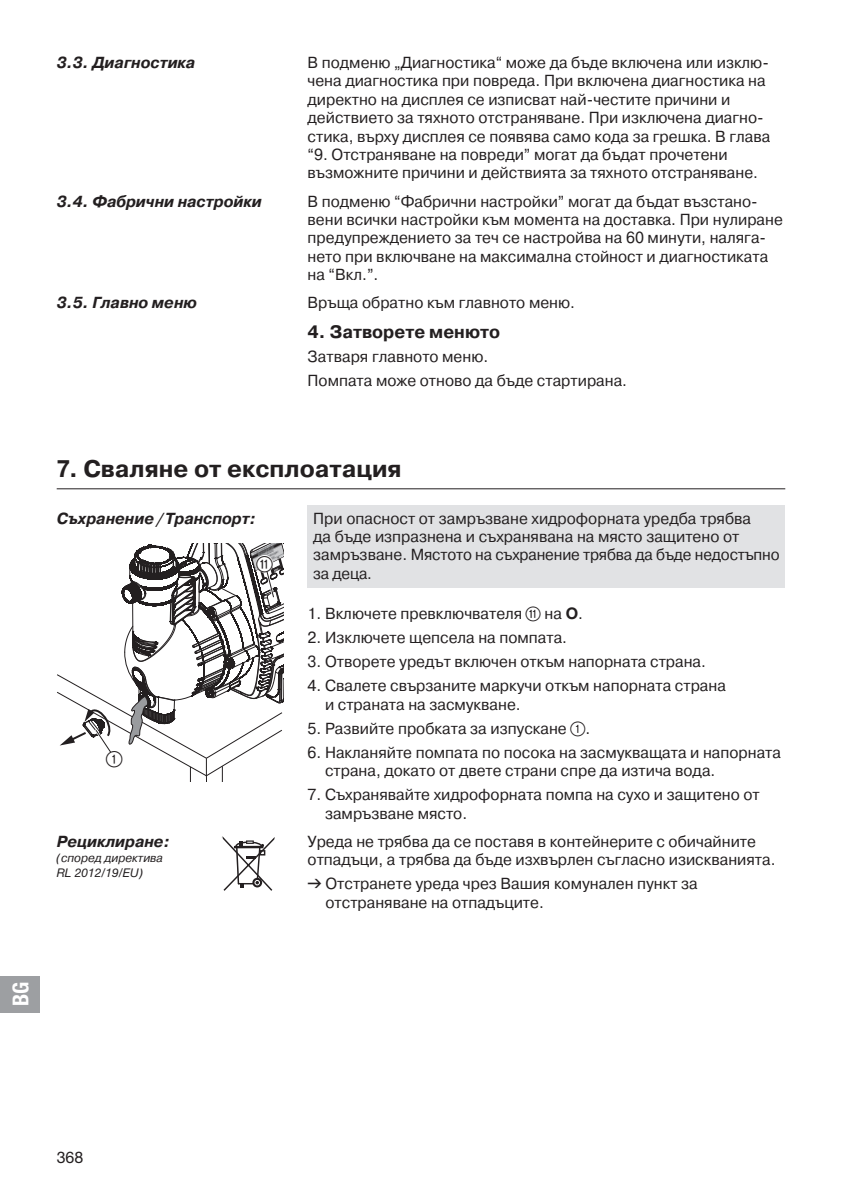
<style>
.page{position:relative;width:842px;height:1191px;background:#fff}
.page>*{position:absolute;margin:0;border:0;box-sizing:border-box;transform-origin:0 0}
.t1{font:24px "GARDENA Pro CYR Bold";color:#231f20}
.t2{font:22px "Ziffernim Kreisund Quadrat BQ";color:#231f20}
.t3{font:22px "GARDENA Pro Bo Cond";color:#fff}
.t4{font:18px "GARDENA Pro CYR Bold";color:#231f20}
.t5{font:16px/18.4px "GARDENA Pro CYR Regular";color:#231f20}
.t6{font:16px "GARDENA Pro CYR Bo Ita";color:#231f20}
.t7{font:16px "GARDENA Pro";color:#231f20}
.t8{font:12px "GARDENA Pro CYR Reg Ita";color:#231f20}
.t9{font:italic 12px "GARDENA Pro";color:#231f20}
.t10{font:italic 700 2.2px "Koz Go Pro";color:#fefefe;scale:.78 1}
.s1{font-family:"GARDENA Pro";font-weight:700}
.s2{font-family:"Ziffernim Kreisund Quadrat BQ";font-size:20px}
.s3{font-family:"GARDENA Pro CYR Reg Ita";font-style:normal}
.s4{font-family:"Formdruck"}
</style>
<div class="page">
<div style="left:308px;top:505px;width:477px;height:82px;background:#e1e2e4"></div>
<hr style="left:57px;top:488px;width:728px;height:1px;background:#231f20">
<svg style="left:57px;top:543px;width:227px;height:238px"></svg>
<svg style="left:222px;top:836px;width:53px;height:55px"></svg>
<div style="left:0;top:976px;width:40px;height:36px;background:#9d9fa2"></div>
<p class="t6" style="left:57px;top:53px;width:140px">3.3. Диагностика</p>
<p class="t5" style="left:308px;top:53px;width:464px">В подменю „Диагностика“ може да бъде включена или изклю&shy;чена диагностика при повреда. При включена диагностика на директно на дисплея се изписват най-честите причини и действието за тяхното отстраняване. При изключена диагно&shy;стика, върху дисплея се появява само кода за грешка. В глава “9. Отстраняване на повреди” могат да бъдат прочетени възможните причини и действията за тяхното отстраняване.</p>
<p class="t6" style="left:57px;top:192px;width:207px">3.4. Фабрични настройки</p>
<p class="t5" style="left:308px;top:192px;width:477px">В подменю “Фабрични настройки” могат да бъдат възстано&shy;вени всички настройки към момента на доставка. При нулиране предупреждението за теч се настройва на 60 минути, наляга&shy;нето при включване на максимална стойност и диагностиката на “Вкл.”.</p>
<p class="t6" style="left:57px;top:294px;width:142px">3.5. Главно меню</p>
<p class="t5" style="left:308px;top:294px;width:269px">Връща обратно към главното меню.</p>
<p class="t4" style="left:308px;top:322px;width:194px">4. Затворете менюто</p>
<p class="t5" style="left:308px;top:345px;width:321px;line-height:24px">Затваря главното меню.<br>Помпата може отново да бъде стартирана.</p>
<h1 class="t1" style="left:57px;top:455px;width:346px"><span class="s1">7.</span> Сваляне от експлоатация</h1>
<p class="t6" style="left:57px;top:509px;width:200px">Съхранение/Транспорт:</p>
<p class="t5" style="left:313px;top:509px;width:468px">При опасност от замръзване хидрофорната уредба трябва<br>да бъде изпразнена и съхранявана на място защитено от замръзване. Мястото на съхранение трябва да бъде недостъпно за деца.</p>
<p class="t5" style="left:308px;top:604px;width:277px">1. Включете превключвателя <span class="s2">q</span> на <span class="s1">O</span>.</p>
<p class="t5" style="left:308px;top:628px;width:261px">2. Изключете щепсела на помпата.</p>
<p class="t5" style="left:308px;top:652px;width:400px">3. Отворете уредът включен откъм напорната страна.</p>
<p class="t5" style="left:325px;top:676px;width:402px;text-indent:-17px">4. Свалете свързаните маркучи откъм напорната страна и страната на засмукване.</p>
<p class="t5" style="left:308px;top:719px;width:284px">5. Развийте пробката за изпускане <span class="s2">1</span>.</p>
<p class="t5" style="left:325px;top:743px;width:458px;text-indent:-17px">6. Накланяйте помпата по посока на засмукващата и напорната страна, докато от двете страни спре да изтича вода.</p>
<p class="t5" style="left:325px;top:785px;width:436px;text-indent:-17px">7. Съхранявайте хидрофорната помпа на сухо и защитено от замръзване място.</p>
<h2 class="t2" style="left:256px;top:551px;width:18px">q</h2>
<p class="t10" style="left:273px;top:570px;width:8px;rotate:-26deg">MENU</p>
<h2 class="t2" style="left:106px;top:746px;width:18px">1</h2>
<p class="t6" style="left:57px;top:832px;width:114px">Рециклиране:</p>
<p class="t8" style="left:57px;top:851px;width:108px">(според директива</p>
<p class="t9" style="left:57px;top:865px;width:88px">RL 2012/19/EU<span class="s3">)</span></p>
<p class="t5" style="left:308px;top:832px;width:469px">Уреда не трябва да се поставя в контейнерите с обичайните отпадъци, а трябва да бъде изхвърлен съгласно изискванията.</p>
<p class="t5" style="left:325px;top:874px;width:374px;text-indent:-18px"><span class="s4">v</span> Отстранете уреда чрез Вашия комунален пункт за отстраняване на отпадъците.</p>
<h2 class="t3" style="left:7px;top:1006px;width:26px;rotate:-90deg">BG</h2>
<p class="t7" style="left:57px;top:1147px;width:28px">368</p>
</div>
